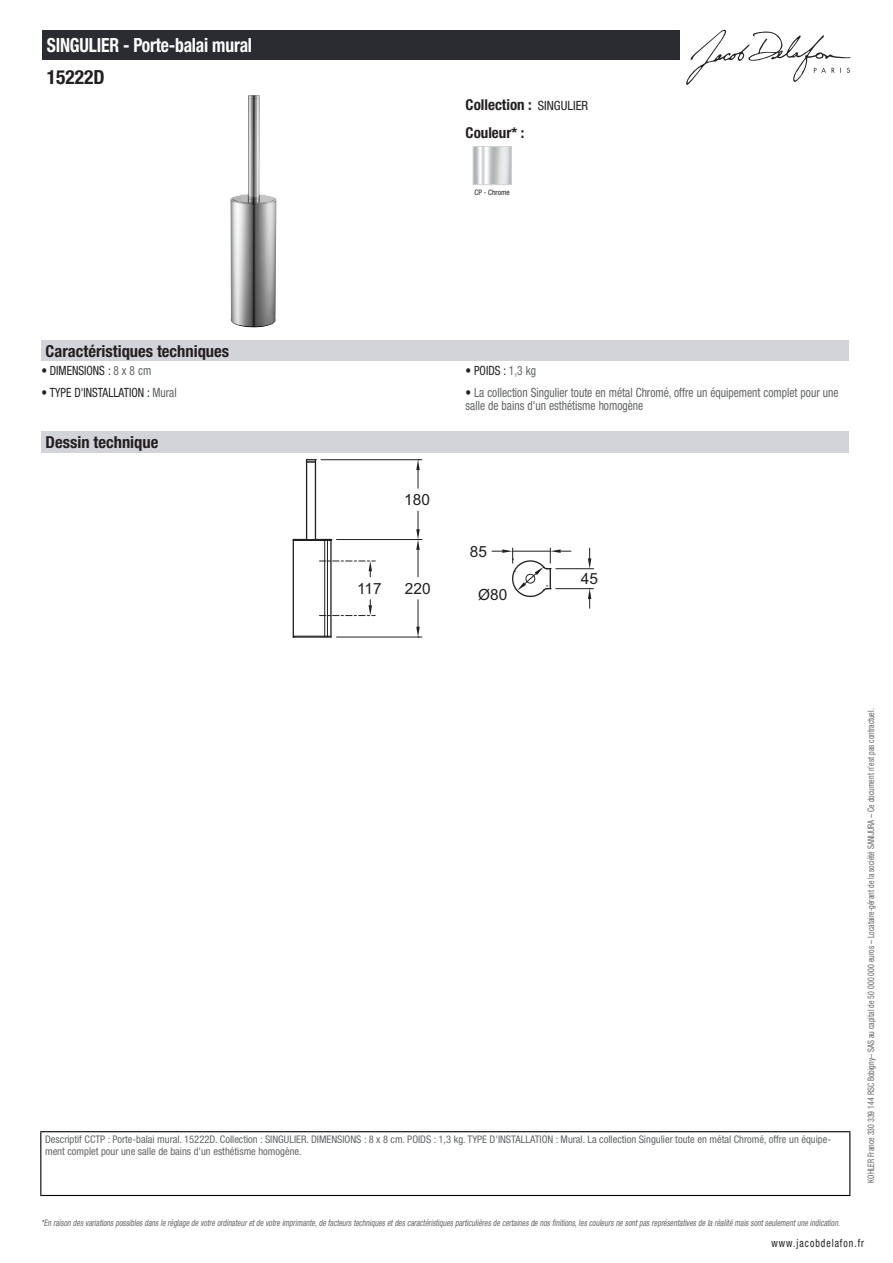
<style>
.page{position:relative;width:893px;height:1263px;background:#fff}
.page>*{position:absolute;margin:0;border:0;box-sizing:border-box;transform-origin:0 0}
.t1{font:700 condensed 19.5px "Helvetica Neue LT Std";letter-spacing:-.01em;color:#fff;scale:.9 1}
.t2{font:700 condensed 19.5px "Helvetica Neue LT Std";color:#231f20}
.t3{font:700 condensed 16.5px "Helvetica Neue LT Std";color:#231f20}
.t4{font:15.45px "Arial";color:#231f20}
.t5{font:700 condensed 15px/27.8px "Helvetica Neue LT Std";color:#231f20}
.t6{font:condensed 12.75px/13.5px "Helvetica Neue LT Std";color:#626568;scale:.9 1}
.t7{font:condensed 12.75px "Helvetica Neue LT Std";color:#231f20;scale:.9 1}
.t8{font:condensed 11.25px "Helvetica Neue LT Std";letter-spacing:.1em;color:#231f20;scale:.87 1}
.t9{font:condensed 10.5px/12px "Helvetica Neue LT Std";color:#626568}
.t10{font:italic condensed 9px "Helvetica Neue LT Std";color:#626568;scale:.87 1}
.t11{font:condensed 9px "Helvetica Neue LT Std";color:#626568;scale:.87 1}
.t12{font:condensed 7.5px "Helvetica Neue LT Std";color:#231f20}
.s1{font-weight:400;font-size:12.75px}
.s2{color:#626568}
.s3{color:#231f20}
</style>
<div class="page">
<svg style="left:686px;top:30px;width:164px;height:55px"></svg>
<img style="left:230px;top:95px;width:47px;height:232px">
<img style="left:475px;top:148px;width:35px;height:35px">
<div style="left:473px;top:146px;width:39px;height:39px;border:1px solid #d3d4da"></div>
<div style="left:41px;top:340px;width:808px;height:21px;background:#d3d4da"></div>
<div style="left:41px;top:431px;width:808px;height:22px;background:#d3d4da"></div>
<hr style="left:556px;top:568px;width:38px;height:1px;background:#231f20">
<hr style="left:556px;top:588px;width:38px;height:1px;background:#231f20">
<svg style="left:588px;top:548px;width:3px;height:21px"></svg>
<svg style="left:588px;top:588px;width:3px;height:20px"></svg>
<svg style="left:293px;top:459px;width:278px;height:179px"></svg>
<div style="left:43px;top:30px;width:637px;height:30px;background:#2a2c32"></div>
<hr style="left:40px;top:1131px;width:810px;height:1px;background:#040503">
<hr style="left:40px;top:1132px;width:1px;height:63px;background:#040503">
<hr style="left:849px;top:1132px;width:1px;height:63px;background:#040503">
<hr style="left:40px;top:1195px;width:810px;height:1px;background:#040503">
<h1 class="t1" style="left:47px;top:33px;width:230px">SINGULIER - Porte-balai mural</h1>
<h1 class="t2" style="left:47px;top:65px;width:59px">15222D</h1>
<h3 class="t5" style="left:466px;top:90px;width:124px">Collection : <span class="s1">SINGULIER<br></span>Couleur* :</h3>
<p class="t12" style="left:474px;top:188px;width:37px">CP - Chrome</p>
<h2 class="t3" style="left:46px;top:341px;width:185px">Caractéristiques techniques</h2>
<h3 class="t7" style="left:41px;top:363px;width:124px">• DIMENSIONS : <span class="s2">8 x 8 cm</span></h3>
<h3 class="t7" style="left:466px;top:363px;width:80px">• POIDS : <span class="s2">1,3 kg</span></h3>
<h3 class="t7" style="left:41px;top:385px;width:152px">• TYPE D'INSTALLATION : <span class="s2">Mural</span></h3>
<h3 class="t6" style="left:466px;top:385px;width:416px"><span class="s3">•</span> La collection Singulier toute en métal Chromé, offre un équipement complet pour une salle de bains d'un esthétisme homogène</h3>
<h2 class="t3" style="left:46px;top:432px;width:114px">Dessin technique</h2>
<h3 class="t4" style="left:404px;top:490px;width:27px">180</h3>
<h3 class="t4" style="left:357px;top:578px;width:26px">117</h3>
<h3 class="t4" style="left:405px;top:578px;width:27px">220</h3>
<h3 class="t4" style="left:470px;top:541px;width:19px">85</h3>
<h3 class="t4" style="left:478px;top:585px;width:31px">Ø80</h3>
<h3 class="t4" style="left:581px;top:569px;width:19px">45</h3>
<p class="t9" style="left:45px;top:1134px;width:787px">Descriptif CCTP : Porte-balai mural. 15222D. Collection : SINGULIER. DIMENSIONS : 8 x 8 cm. POIDS : 1,3 kg. TYPE D'INSTALLATION : Mural. La collection Singulier toute en métal Chromé, offre un équipe&shy;ment complet pour une salle de bains d'un esthétisme homogène.</p>
<p class="t11" style="left:866px;top:1183px;width:547px;rotate:-90deg">KOHLER France 330 339 144 RSC Bobigny– SAS au capital de 50 000 000 euros – Locataire-gérant de la société SANIJURA – Ce document n’est pas contractuel.</p>
<p class="t10" style="left:41px;top:1217px;width:922px">*En raison desvariationspossiblesdansle réglage de votre ordinateuretde votre imprimante,de facteurstechniquesetdescaractéristiquesparticulièresde certainesde nosfinitions,lescouleursne sontpasreprésentativesde la réalité maissontseulementune indication.</p>
<p class="t8" style="left:772px;top:1237px;width:108px">www.jacobdelafon.fr</p>
</div>
